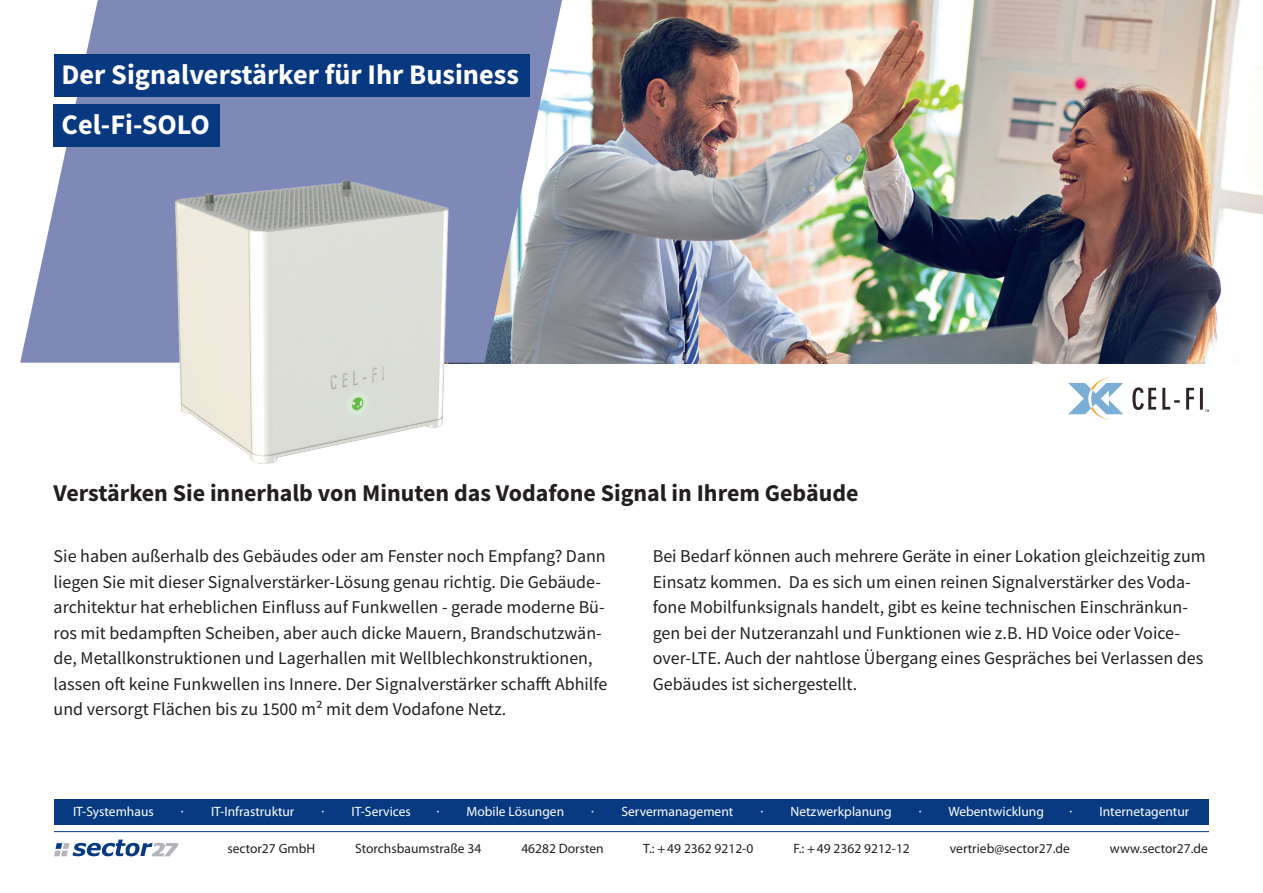
<style>
.page{position:relative;width:1263px;height:893px;background:#fff}
.page>*{position:absolute;margin:0;border:0;box-sizing:border-box;transform-origin:0 0}
.t1{font:700 28.35px/50.4px "Source Sans Pro";color:#fff}
.t2{font:700 24px "Source Sans Pro";color:#231f20}
.t3{font:18px/25.5px "Source Sans Pro";color:#231f20}
.t4{font:13.5px "Myriad Pro";color:#fff}
.t5{font:13.5px "Myriad Pro";color:#231f20}
.t6{font:700 13.5px "Myriad Pro";color:#fff}
</style>
<div class="page">
<img style="left:479px;top:0;width:784px;height:364px">
<div style="left:54px;top:799px;width:1154px;height:26px;background:#073a81"></div>
<svg style="left:54px;top:840px;width:125px;height:16px"></svg>
<hr style="left:54px;top:831px;width:1155px;height:1px;background:#073a81">
<svg style="left:20px;top:0;width:542px;height:363px;fill:#7e89b7"></svg>
<div style="left:54px;top:54px;width:475px;height:42px;background:#08387f"></div>
<div style="left:54px;top:104px;width:166px;height:43px;background:#08387f"></div>
<img style="left:143px;top:131px;width:336px;height:333px">
<svg style="left:1068px;top:378px;width:55px;height:42px"></svg>
<svg style="left:1132px;top:387px;width:77px;height:25px"></svg>
<h1 class="t1" style="left:62px;top:49px;width:459px">Der Signalverstärker für Ihr Business<br>Cel-Fi-SOLO</h1>
<h2 class="t2" style="left:54px;top:476px;width:806px">Verstärken Sie innerhalb von Minuten das Vodafone Signal in Ihrem Gebäude</h2>
<p class="t3" style="left:54px;top:543px;width:555px">Sie haben außerhalb des Gebäudes oder am Fenster noch Empfang? Dann liegen Sie mit dieser Signalverstärker-Lösung genau richtig. Die Gebäude&shy;architektur hat erheblichen Einfluss auf Funkwellen - gerade moderne Bü&shy;ros mit bedampften Scheiben, aber auch dicke Mauern, Brandschutzwän&shy;de, Metallkonstruktionen und Lagerhallen mit Wellblechkonstruktionen, lassen oft keine Funkwellen ins Innere. Der Signalverstärker schafft Abhilfe und versorgt Flächen bis zu 1500 m² mit dem Vodafone Netz.</p>
<p class="t3" style="left:653px;top:543px;width:554px">Bei Bedarf können auch mehrere Geräte in einer Lokation gleichzeitig zum Einsatz kommen. Da es sich um einen reinen Signalverstärker des Voda&shy;fone Mobilfunksignals handelt, gibt es keine technischen Einschränkun&shy;gen bei der Nutzeranzahl und Funktionen wie z.B. HD Voice oder Voice&shy;over-LTE. Auch der nahtlose Übergang eines Gespräches bei Verlassen des Gebäudes ist sichergestellt.</p>
<p class="t4" style="left:73px;top:803px;width:82px">IT-Systemhaus</p>
<p class="t6" style="left:181px;top:802px;width:4px">.</p>
<p class="t4" style="left:211px;top:803px;width:85px">IT-Infrastruktur</p>
<p class="t6" style="left:322px;top:802px;width:4px">.</p>
<p class="t4" style="left:352px;top:803px;width:61px">IT-Services</p>
<p class="t6" style="left:437px;top:802px;width:4px">.</p>
<p class="t4" style="left:466px;top:803px;width:99px">Mobile Lösungen</p>
<p class="t6" style="left:592px;top:802px;width:4px">.</p>
<p class="t4" style="left:621px;top:803px;width:113px">Servermanagement</p>
<p class="t6" style="left:761px;top:802px;width:4px">.</p>
<p class="t4" style="left:790px;top:803px;width:103px">Netzwerkplanung</p>
<p class="t6" style="left:919px;top:802px;width:4px">.</p>
<p class="t4" style="left:948px;top:803px;width:97px">Webentwicklung</p>
<p class="t6" style="left:1070px;top:802px;width:4px">.</p>
<p class="t4" style="left:1099px;top:803px;width:91px">Internetagentur</p>
<p class="t5" style="left:227px;top:840px;width:89px">sector27 GmbH</p>
<p class="t5" style="left:355px;top:840px;width:128px">Storchsbaumstraße 34</p>
<p class="t5" style="left:521px;top:840px;width:84px">46282 Dorsten</p>
<p class="t5" style="left:643px;top:840px;width:112px">T.: +49 2362 9212-0</p>
<p class="t5" style="left:793px;top:840px;width:118px">F.: +49 2362 9212-12</p>
<p class="t5" style="left:950px;top:840px;width:121px">vertrieb@sector27.de</p>
<p class="t5" style="left:1110px;top:840px;width:99px">www.sector27.de</p>
</div>
